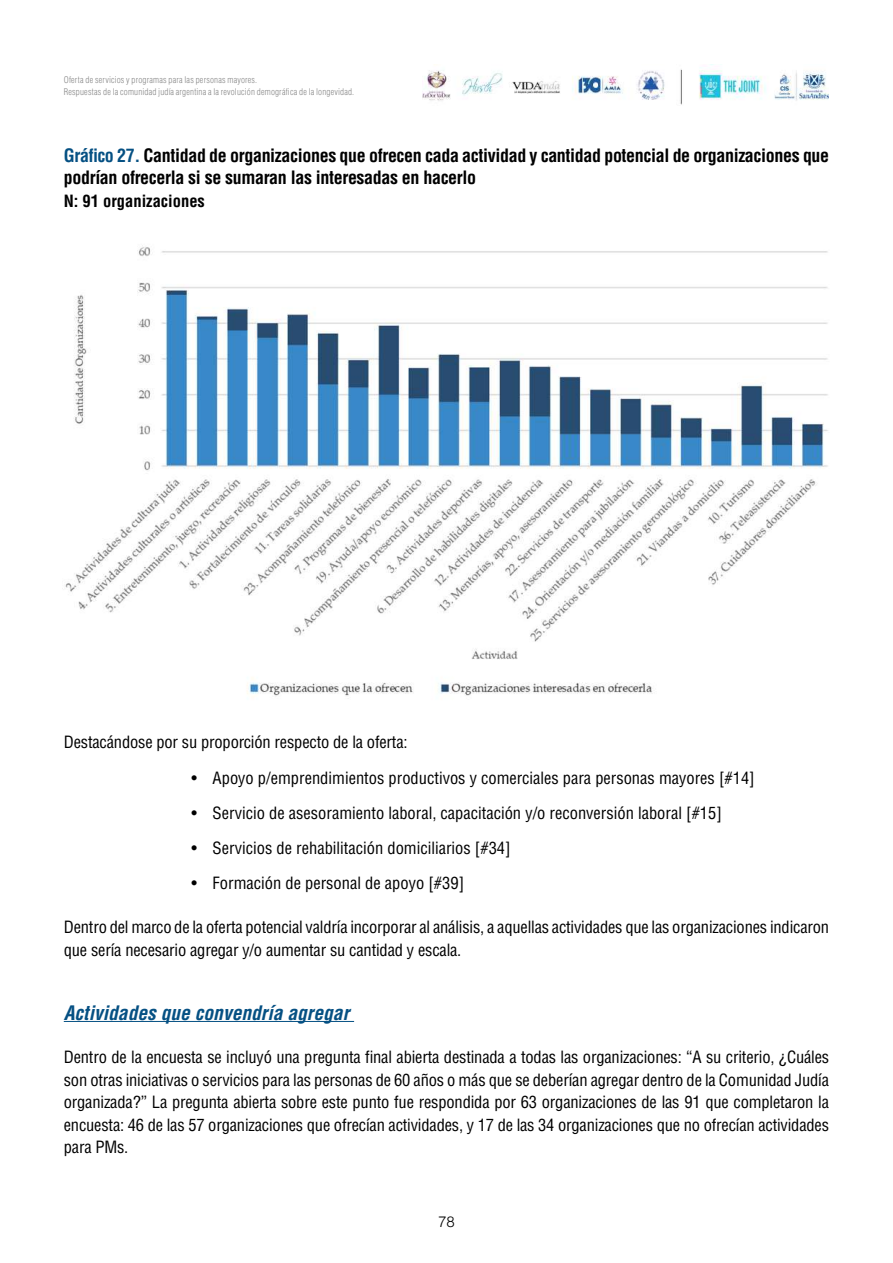
<style>
.page{position:relative;width:893px;height:1263px;background:#fff}
.page>*{position:absolute;margin:0;border:0;box-sizing:border-box;transform-origin:0 0}
.t1{font:italic 700 condensed 19.5px "Helvetica LT Std";color:#055083}
.t2{font:700 condensed 18px/22.5px "Helvetica LT Std";letter-spacing:-.02em;color:#000}
.t3{font:condensed 16.5px/22.5px "Helvetica LT Std";letter-spacing:-.01em;color:#000}
.t4{font:700 condensed 16.5px "Helvetica LT Std";color:#000}
.t5{font:300 15px "Helvetica";color:#000}
.t6{font:300 condensed 9px/12px "Helvetica LT Std";letter-spacing:.02em;color:#878787}
.s1{color:#055083}
</style>
<div class="page">
<img style="left:422px;top:67px;width:406px;height:38px">
<hr style="left:64px;top:1021px;width:290px;height:1px;background:#055083">
<img style="left:65px;top:245px;width:763px;height:452px">
<p class="t6" style="left:64px;top:74px;width:292px">Oferta de servicios y programas para las personas mayores.<br>Respuestas de la comunidad judía argentina a la revolución demográfica de la longevidad.</p>
<p class="t2" style="left:64px;top:144px;width:767px"><span class="s1">Gráfico 27.</span> Cantidad de organizaciones que ofrecen cada actividad y cantidad potencial de organizaciones que podrían ofrecerla si se sumaran las interesadas en hacerlo</p>
<p class="t4" style="left:64px;top:190px;width:143px">N: 91 organizaciones</p>
<p class="t3" style="left:64px;top:731px;width:345px">Destacándose por su proporción respecto de la oferta:</p>
<p class="t3" style="left:191px;top:766px;width:565px">• Apoyo p/emprendimientos productivos y comerciales para personas mayores [#14]</p>
<p class="t3" style="left:191px;top:802px;width:532px">• Servicio de asesoramiento laboral, capacitación y/o reconversión laboral [#15]</p>
<p class="t3" style="left:191px;top:837px;width:321px">• Servicios de rehabilitación domiciliarios [#34]</p>
<p class="t3" style="left:191px;top:872px;width:274px">• Formación de personal de apoyo [#39]</p>
<p class="t3" style="left:64px;top:916px;width:767px">Dentro del marco de la oferta potencial valdría incorporar al análisis, a aquellas actividades que las organizaciones indicaron que sería necesario agregar y/o aumentar su cantidad y escala.</p>
<p class="t1" style="left:64px;top:1000px;width:287px">Actividades que convendría agregar</p>
<p class="t3" style="left:64px;top:1046px;width:767px;text-align:justify">Dentro de la encuesta se incluyó una pregunta final abierta destinada a todas las organizaciones: “A su criterio, ¿Cuáles son otras iniciativas o servicios para las personas de 60 años o más que se deberían agregar dentro de la Comunidad Judía organizada?” La pregunta abierta sobre este punto fue respondida por 63 organizaciones de las 91 que completaron la encuesta: 46 de las 57 organizaciones que ofrecían actividades, y 17 de las 34 organizaciones que no ofrecían actividades para PMs.</p>
<p class="t5" style="left:438px;top:1212px;width:18px">78</p>
</div>
